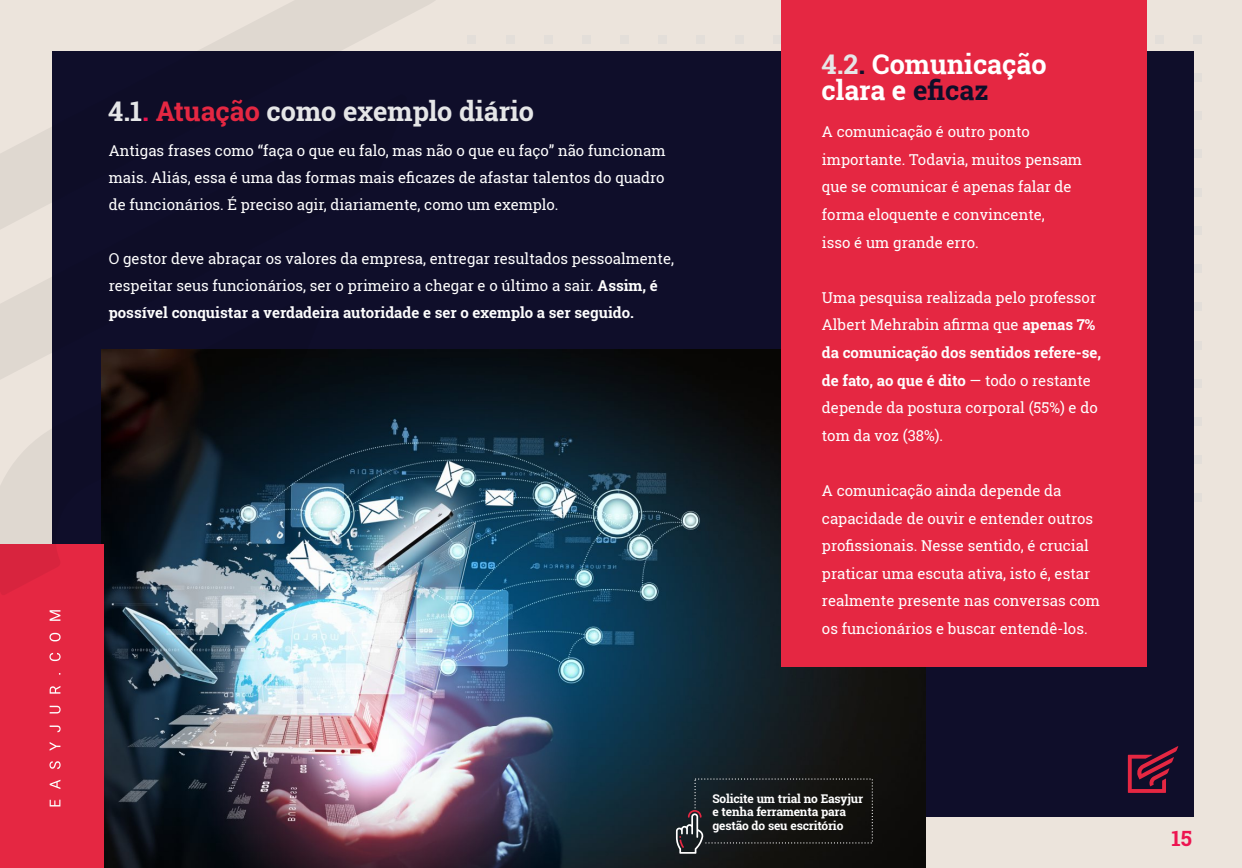
<style>
.page{position:relative;width:1242px;height:868px;background:#fff}
.page>*{position:absolute;margin:0;border:0;box-sizing:border-box;transform-origin:0 0}
.t1{font:700 27.15px "Roboto Slab";color:#e5e6e7}
.t2{font:700 27.15px/25.3px "Roboto Slab";color:#fff}
.t3{font:700 21px "Roboto Slab";color:#ed1450}
.t4{font:15px/27.6px "Roboto Slab";color:#fefefe}
.t5{font:700 12px/13.5px "Roboto Slab";letter-spacing:-.015em;color:#fff}
.s1{color:#ed1450}
.s2{color:#e52742}
.s3{font-weight:700}
.s4{color:#e5e6e7}
.s5{color:#0e0e29}
</style>
<div class="page">
<div style="left:0;top:0;width:1242px;height:867px;background:#ece4dc"></div>
<div style="left:506px;top:35px;width:8px;height:8px;background:#e3ded9"></div>
<div style="left:544px;top:35px;width:8px;height:8px;background:#e3ded9"></div>
<div style="left:582px;top:35px;width:8px;height:8px;background:#e3ded9"></div>
<div style="left:620px;top:35px;width:8px;height:8px;background:#e3ded9"></div>
<div style="left:658px;top:35px;width:9px;height:8px;background:#e3ded9"></div>
<div style="left:697px;top:35px;width:8px;height:8px;background:#e3ded9"></div>
<div style="left:735px;top:35px;width:8px;height:8px;background:#e3ded9"></div>
<div style="left:773px;top:35px;width:8px;height:8px;background:#e3ded9"></div>
<div style="left:1155px;top:35px;width:8px;height:8px;background:#e3ded9"></div>
<div style="left:1193px;top:35px;width:8px;height:8px;background:#e3ded9"></div>
<div style="left:1193px;top:73px;width:8px;height:8px;background:#e3ded9"></div>
<div style="left:1193px;top:111px;width:8px;height:9px;background:#e3ded9"></div>
<div style="left:1193px;top:150px;width:8px;height:8px;background:#e3ded9"></div>
<div style="left:1193px;top:188px;width:8px;height:8px;background:#e3ded9"></div>
<div style="left:1193px;top:226px;width:8px;height:8px;background:#e3ded9"></div>
<div style="left:1193px;top:264px;width:8px;height:8px;background:#e3ded9"></div>
<div style="left:1193px;top:302px;width:8px;height:9px;background:#e3ded9"></div>
<div style="left:1193px;top:341px;width:8px;height:8px;background:#e3ded9"></div>
<div style="left:1193px;top:379px;width:8px;height:8px;background:#e3ded9"></div>
<div style="left:1193px;top:417px;width:8px;height:8px;background:#e3ded9"></div>
<div style="left:1193px;top:455px;width:8px;height:8px;background:#e3ded9"></div>
<div style="left:1193px;top:494px;width:8px;height:8px;background:#e3ded9"></div>
<div style="left:53px;top:51px;width:1140px;height:765px;background:#0f0e2a"></div>
<img style="left:104px;top:349px;width:821px;height:518px">
<div style="left:0;top:545px;width:104px;height:322px;background:#e52742"></div>
<svg style="left:0;top:477px;width:330px;height:118px"></svg>
<svg style="left:0;top:0;width:481px;height:477px"></svg>
<div style="left:781px;top:0;width:365px;height:666px;background:#e52742"></div>
<svg style="left:1127px;top:746px;width:51px;height:46px"></svg>
<svg style="left:49px;top:610px;width:12px;height:196px"></svg>
<svg style="left:676px;top:778px;width:197px;height:75px;background:#1a1c1c"></svg>
<h1 class="t1" style="left:108px;top:93px;width:427px">4.1<span class="s1">.</span> <span class="s2">Atuação</span> como exemplo diário</h1>
<p class="t4" style="left:109px;top:137px;width:558px;line-height:27px;text-align:justify">Antigas frases como “faça o que eu falo, mas não o que eu faço” não funcionam mais. Aliás, essa é uma das formas mais eficazes de afastar talentos do quadro de funcionários. É preciso agir, diariamente, como um exemplo.</p>
<p class="t4" style="left:109px;top:245px;width:567px;line-height:27px">O gestor deve abraçar os valores da empresa, entregar resultados pessoalmente, respeitar seus funcionários, ser o primeiro a chegar e o último a sair. <span class="s3">Assim, é possível conquistar a verdadeira autoridade e ser o exemplo a ser seguido.</span></p>
<h1 class="t2" style="left:821px;top:51px;width:227px"><span class="s4">4.2</span><span class="s5">.</span> Comunicação clara e <span class="s5">eficaz</span></h1>
<p class="t4" style="left:822px;top:118px;width:262px">A comunicação é outro ponto importante. Todavia, muitos pensam que se comunicar é apenas falar de forma eloquente e convincente,<br>isso é um grande erro.</p>
<p class="t4" style="left:822px;top:283px;width:281px">Uma pesquisa realizada pelo professor Albert Mehrabin afirma que <span class="s3">apenas 7% da comunicação dos sentidos refere-se, de fato, ao que é dito</span> — todo o restante depende da postura corporal (55%) e do tom da voz (38%).</p>
<p class="t4" style="left:822px;top:476px;width:280px">A comunicação ainda depende da capacidade de ouvir e entender outros profissionais. Nesse sentido, é crucial praticar uma escuta ativa, isto é, estar realmente presente nas conversas com os funcionários e buscar entendê-los.</p>
<p class="t5" style="left:712px;top:791px;width:152px">Solicite um trial no Easyjur e tenha ferramenta para gestão do seu escritório</p>
<h2 class="t3" style="left:1171px;top:823px;width:22px">15</h2>
</div>
